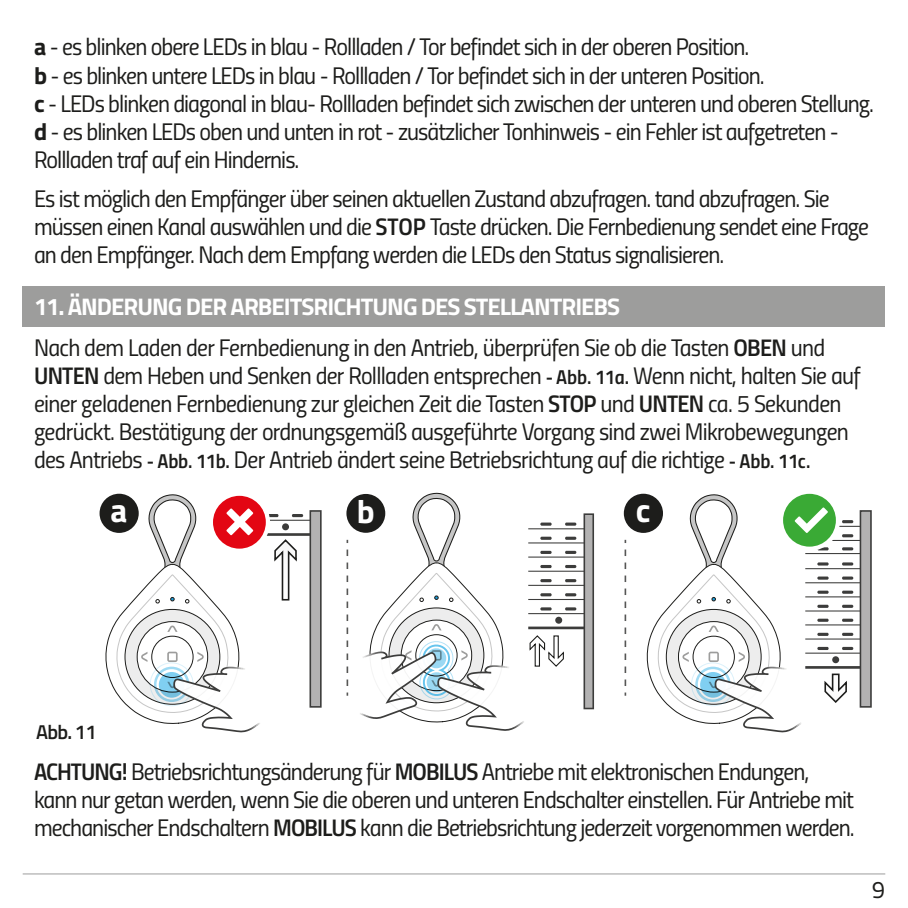
<style>
.page{position:relative;width:908px;height:908px;background:#fff}
.page>*{position:absolute;margin:0;border:0;box-sizing:border-box;transform-origin:0 0}
.t1{font:700 33.2px "Titillium";color:#fff}
.t2{font:700 32.8px "Titillium";color:#fff}
.t3{font:24px/28px "Titillium Regular Upright";letter-spacing:-.04em;color:#1d1d1b}
.t4{font:700 24px "Titillium";letter-spacing:-.04em;color:#fff}
.t5{font:600 20px "Titillium";color:#1d1d1b}
.s1{font-family:"Titillium";font-weight:700}
.s2{font-family:"Titillium Semibold Upright"}
.s3{font-family:"Titillium Semibold Upright";font-size:20px}
</style>
<div class="page">
<div style="left:23px;top:285px;width:861px;height:41px;background:#9d9d9c"></div>
<hr style="left:255px;top:519px;width:61px;height:1px;background:#3c3c3b">
<svg style="left:292px;top:513px;width:11px;height:4px"></svg>
<hr style="left:255px;top:533px;width:61px;height:2px;background:#3c3c3b">
<div style="left:310px;top:510px;width:11px;height:196px;background:#b3b2b2"></div>
<div style="left:309px;top:510px;width:12px;height:197px;border:2px solid #3c3c3b"></div>
<hr style="left:804px;top:525px;width:61px;height:2px;background:#3c3c3b">
<hr style="left:804px;top:539px;width:61px;height:2px;background:#3c3c3b">
<hr style="left:804px;top:552px;width:61px;height:2px;background:#3c3c3b">
<hr style="left:804px;top:567px;width:61px;height:2px;background:#3c3c3b">
<hr style="left:804px;top:582px;width:61px;height:1px;background:#3c3c3b">
<hr style="left:804px;top:596px;width:61px;height:1px;background:#3c3c3b">
<hr style="left:804px;top:610px;width:61px;height:1px;background:#3c3c3b">
<hr style="left:804px;top:624px;width:61px;height:1px;background:#3c3c3b">
<hr style="left:804px;top:638px;width:61px;height:1px;background:#3c3c3b">
<hr style="left:804px;top:652px;width:61px;height:1px;background:#3c3c3b">
<hr style="left:804px;top:665px;width:61px;height:3px;background:#3c3c3b">
<div style="left:860px;top:510px;width:10px;height:196px;background:#b3b2b2"></div>
<div style="left:859px;top:510px;width:12px;height:197px;border:2px solid #3c3c3b"></div>
<svg style="left:99px;top:493px;width:199px;height:239px"></svg>
<svg style="left:623px;top:493px;width:229px;height:239px"></svg>
<hr style="left:528px;top:528px;width:61px;height:1px;background:#3c3c3b">
<hr style="left:528px;top:542px;width:61px;height:1px;background:#3c3c3b">
<hr style="left:528px;top:556px;width:61px;height:1px;background:#3c3c3b">
<hr style="left:528px;top:570px;width:61px;height:1px;background:#3c3c3b">
<hr style="left:528px;top:584px;width:61px;height:1px;background:#3c3c3b">
<hr style="left:528px;top:598px;width:61px;height:2px;background:#3c3c3b">
<hr style="left:528px;top:612px;width:61px;height:2px;background:#3c3c3b">
<hr style="left:528px;top:626px;width:61px;height:3px;background:#3c3c3b">
<div style="left:583px;top:513px;width:10px;height:196px;background:#3c3c3b"></div>
<div style="left:585px;top:514px;width:7px;height:193px;background:#b3b2b2"></div>
<svg style="left:346px;top:492px;width:230px;height:239px"></svg>
<hr style="left:23px;top:872px;width:861px;height:2px;background:#9d9d9c">
<p class="t3" style="left:34px;top:32px;width:841px"><span class="s1">a</span> - es blinken obere LEDs in blau - Rollladen / Tor befindet sich in der oberen Position.<br><span class="s1">b</span> - es blinken untere LEDs in blau - Rollladen / Tor befindet sich in der unteren Position.<br><span class="s1">c</span> - LEDs blinken diagonal in blau- Rollladen befindet sich zwischen der unteren und oberen Stellung. <span class="s1">d</span> - es blinken LEDs oben und unten in rot - zusätzlicher Tonhinweis - ein Fehler ist aufgetreten - Rollladen traf auf ein Hindernis.</p>
<p class="t3" style="left:34px;top:183px;width:836px">Es ist möglich den Empfänger über seinen aktuellen Zustand abzufragen. tand abzufragen. Sie müssen einen Kanal auswählen und die <span class="s2">STOP</span> Taste drücken. Die Fernbedienung sendet eine Frage an den Empfänger. Nach dem Empfang werden die LEDs den Status signalisieren.</p>
<p class="t4" style="left:34px;top:288px;width:587px">11. ÄNDERUNG DER ARBEITSRICHTUNG DES STELLANTRIEBS</p>
<p class="t3" style="left:34px;top:332px;width:828px">Nach dem Laden der Fernbedienung in den Antrieb, überprüfen Sie ob die Tasten <span class="s2">OBEN</span> und <span class="s2">UNTEN</span> dem Heben und Senken der Rollladen entsprechen <span class="s3">- Abb. 11a.</span> Wenn nicht, halten Sie auf einer geladenen Fernbedienung zur gleichen Zeit die Tasten <span class="s2">STOP</span> und <span class="s2">UNTEN</span> ca. 5 Sekunden gedrückt. Bestätigung der ordnungsgemäß ausgeführte Vorgang sind zwei Mikrobewegungen des Antriebs <span class="s3">- Abb. 11b.</span> Der Antrieb ändert seine Betriebsrichtung auf die richtige <span class="s3">- Abb. 11c.</span></p>
<h1 class="t1" style="left:110px;top:485px;width:18px">a</h1>
<h2 class="t2" style="left:356px;top:486px;width:19px">b</h2>
<h1 class="t1" style="left:635px;top:484px;width:16px">c</h1>
<p class="t5" style="left:36px;top:716px;width:62px">Abb. 11</p>
<p class="t3" style="left:34px;top:755px;width:821px"><span class="s2">ACHTUNG!</span> Betriebsrichtungsänderung für <span class="s2">MOBILUS</span> Antriebe mit elektronischen Endungen, kann nur getan werden, wenn Sie die oberen und unteren Endschalter einstellen. Für Antriebe mit mechanischer Endschaltern <span class="s2">MOBILUS</span> kann die Betriebsrichtung jederzeit vorgenommen werden.</p>
<p class="t3" style="left:871px;top:873px;width:15px">9</p>
</div>
